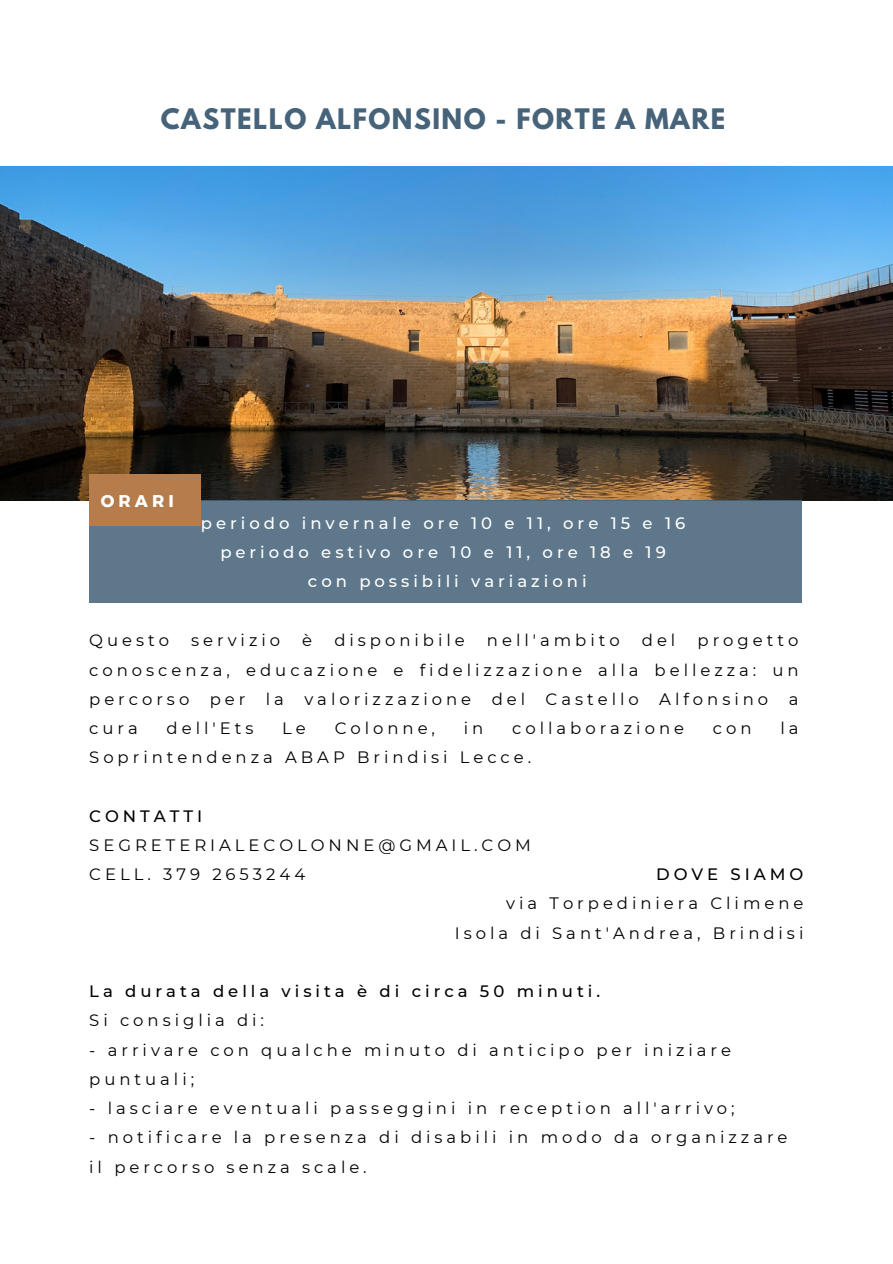
<style>
.page{position:relative;width:893px;height:1264px;background:#fff}
.page>*{position:absolute;margin:0;border:0;box-sizing:border-box;transform-origin:0 0}
.t1{font:700 25.05px "League Spartan";letter-spacing:.06em;color:#466379}
.t2{font:16.95px "Kief Montaser Bold";letter-spacing:.24em;color:#fff}
.t3{font:16.5px/29.2px "Montserrat";letter-spacing:.24em;color:#000}
.t4{font:500 16.5px "Montserrat";letter-spacing:.24em;color:#fff}
.t5{font:500 16.5px "Montserrat";letter-spacing:.24em;color:#000}
</style>
<div class="page">
<img style="left:0;top:166px;width:892px;height:334px">
<div style="left:89px;top:500px;width:713px;height:103px;background:#5e778a"></div>
<div style="left:89px;top:474px;width:112px;height:52px;background:#b67c4b"></div>
<p class="t1" style="left:161px;top:106px;width:566px">CASTELLO ALFONSINO - FORTE A MARE</p>
<p class="t2" style="left:101px;top:490px;width:75px">ORARI</p>
<p class="t4" style="left:201px;top:512px;width:486px">periodo invernale ore 10 e 11, ore 15 e 16</p>
<p class="t4" style="left:220px;top:542px;width:447px">periodo estivo ore 10 e 11, ore 18 e 19</p>
<p class="t4" style="left:308px;top:571px;width:280px">con possibili variazioni</p>
<p class="t3" style="left:89px;top:625px;width:81px">Questo</p>
<p class="t3" style="left:191px;top:625px;width:90px">servizio</p>
<p class="t3" style="left:302px;top:625px;width:11px">è</p>
<p class="t3" style="left:334px;top:625px;width:132px">disponibile</p>
<p class="t3" style="left:487px;top:625px;width:134px">nell'ambito</p>
<p class="t3" style="left:642px;top:625px;width:35px">del</p>
<p class="t3" style="left:89px;top:625px;width:711px;text-align:justify;text-indent:608px">progetto conoscenza, educazione e fidelizzazione alla bellezza: un percorso per la valorizzazione del Castello Alfonsino a cura</p>
<p class="t3" style="left:167px;top:713px;width:88px">dell'Ets</p>
<p class="t3" style="left:282px;top:713px;width:25px">Le</p>
<p class="t3" style="left:334px;top:713px;width:102px">Colonne,</p>
<p class="t3" style="left:464px;top:713px;width:21px">in</p>
<p class="t3" style="left:512px;top:713px;width:173px">collaborazione</p>
<p class="t3" style="left:712px;top:713px;width:40px">con</p>
<p class="t3" style="left:780px;top:713px;width:20px">la</p>
<p class="t3" style="left:89px;top:742px;width:443px">Soprintendenza ABAP Brindisi Lecce.</p>
<p class="t5" style="left:89px;top:805px;width:115px">CONTATTI</p>
<p class="t3" style="left:89px;top:830px;width:443px">SEGRETERIALECOLONNE@GMAIL.COM</p>
<p class="t3" style="left:89px;top:859px;width:217px">CELL. 379 2653244</p>
<p class="t5" style="left:656px;top:864px;width:149px">DOVE SIAMO</p>
<p class="t3" style="left:506px;top:888px;width:298px">via Torpediniera Climene</p>
<p class="t3" style="left:455px;top:918px;width:350px">Isola di Sant'Andrea, Brindisi</p>
<p class="t5" style="left:89px;top:981px;width:512px">La durata della visita è di circa 50 minuti.</p>
<p class="t3" style="left:89px;top:1005px;width:176px">Si consiglia di:</p>
<p class="t3" style="left:89px;top:1035px;width:643px">- arrivare con qualche minuto di anticipo per iniziare puntuali;</p>
<p class="t3" style="left:89px;top:1093px;width:647px">- lasciare eventuali passeggini in reception all'arrivo;</p>
<p class="t3" style="left:89px;top:1122px;width:699px">- notificare la presenza di disabili in modo da organizzare il percorso senza scale.</p>
</div>
